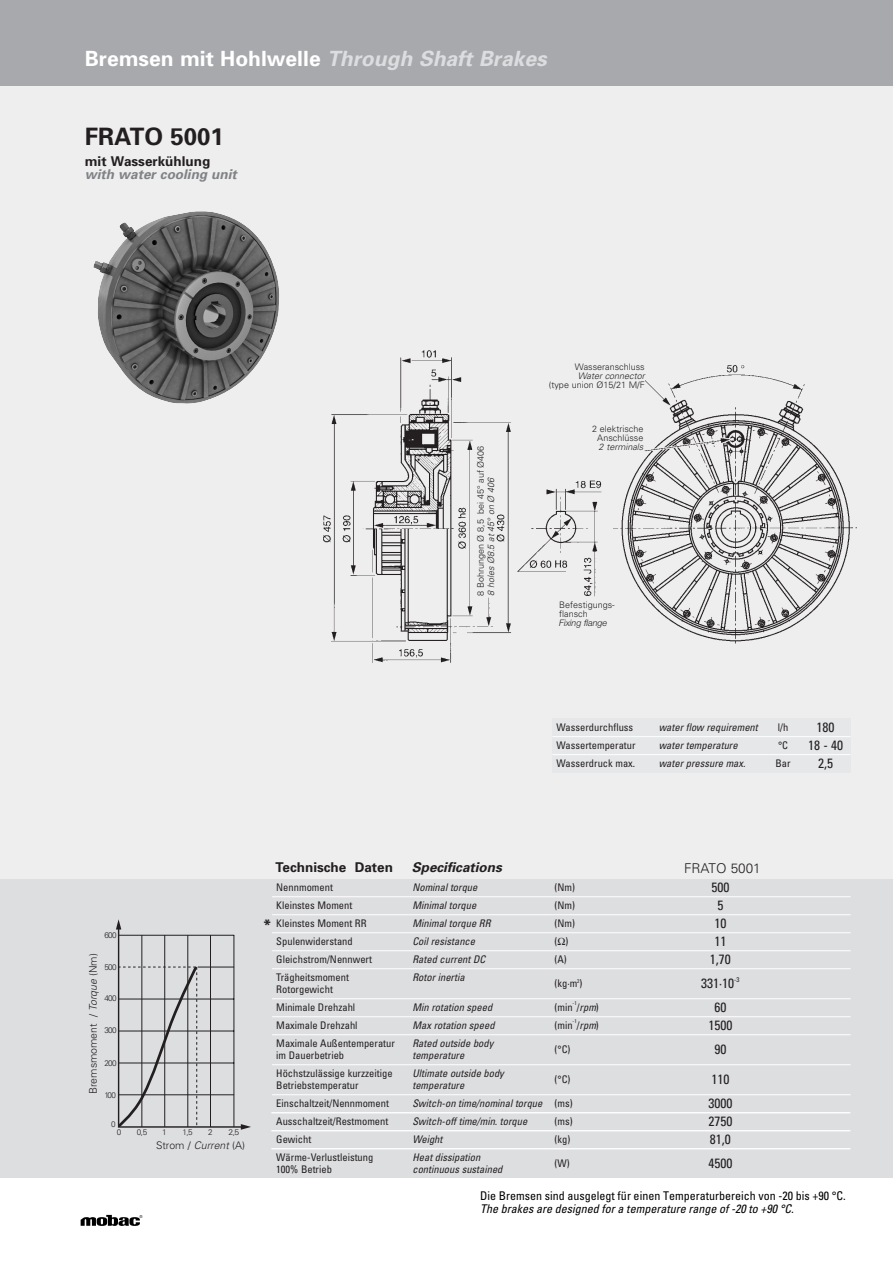
<style>
.page{position:relative;width:893px;height:1263px;background:#fff}
.page>*{position:absolute;margin:0;border:0;box-sizing:border-box;transform-origin:0 0}
.t1{font:700 24px "Univers";color:#231f20}
.t2{font:700 21px "Univers";color:#fff}
.t3{font:700 15px "Univers";color:#231f20}
.t4{font:condensed 13.5px/18px "Univers";color:#231f20;text-align:center}
.t5{font:700 13.5px "Univers";color:#231f20}
.t6{font:italic 700 13.5px "Univers";color:#808285}
.t7{font:italic 700 13.5px "Univers";color:#231f20}
.t8{font:300 13.5px "Univers";color:#231f20}
.t9{font:condensed 12px "Univers LT Std";color:#000}
.t10{font:italic condensed 12px "Univers LT Std";color:#000}
.t11{font:condensed 10.5px/18px "Univers";color:#231f20}
.t12{font:italic condensed 10.5px "Univers";color:#231f20}
.t13{font:300 10.5px "Univers";color:#231f20}
.t14{font:300 9px/9px "Univers";color:#231f20;text-align:center}
.t15{font:italic 300 9px "Univers";color:#231f20}
.t16{font:italic 300 9px "Helvetica Neue";color:#231f20}
.t17{font:300 8.1px "Univers";letter-spacing:-.09em;color:#231f20}
.t18{font:300 8.1px "Univers";letter-spacing:-.09em;color:#231f20;scale:1.05 1}
.t19{font:condensed 6.75px "Univers";color:#231f20}
.t20{font:condensed 5.25px "Univers";color:#231f20}
.t21{font:300 3.9px "Univers";color:#000}
.s1{font-style:italic;color:#dcdddf}
.s2{font-style:italic}
</style>
<div class="page">
<div style="left:0;top:85px;width:892px;height:1093px;background:#eeeeef"></div>
<div style="left:0;top:0;width:892px;height:85px;background:#a8a9ad"></div>
<div style="left:0;top:879px;width:892px;height:299px;background:#dddee0"></div>
<hr style="left:271px;top:1112px;width:578px;height:1px;background:#fff">
<hr style="left:271px;top:1130px;width:578px;height:1px;background:#fff">
<hr style="left:271px;top:1148px;width:578px;height:1px;background:#fff">
<hr style="left:272px;top:968px;width:578px;height:1px;background:#fff">
<hr style="left:272px;top:932px;width:578px;height:1px;background:#fff">
<hr style="left:272px;top:950px;width:578px;height:1px;background:#fff">
<hr style="left:272px;top:914px;width:578px;height:1px;background:#fff">
<hr style="left:272px;top:896px;width:578px;height:1px;background:#fff">
<hr style="left:272px;top:998px;width:578px;height:1px;background:#fff">
<hr style="left:272px;top:1016px;width:578px;height:1px;background:#fff">
<hr style="left:272px;top:1034px;width:578px;height:1px;background:#fff">
<hr style="left:272px;top:1064px;width:578px;height:1px;background:#fff">
<hr style="left:272px;top:1094px;width:578px;height:1px;background:#fff">
<hr style="left:272px;top:1112px;width:578px;height:1px;background:#fff">
<hr style="left:272px;top:1130px;width:578px;height:1px;background:#fff">
<hr style="left:272px;top:1148px;width:578px;height:1px;background:#fff">
<svg style="left:81px;top:1215px;width:59px;height:11px"></svg>
<img style="left:93px;top:211px;width:186px;height:193px">
<img style="left:323px;top:350px;width:533px;height:313px">
<div style="left:586px;top:423px;width:57px;height:31px;background:#eeeeef"></div>
<div style="left:477px;top:441px;width:19px;height:155px;background:#eeeeef"></div>
<div style="left:527px;top:361px;width:117px;height:38px;background:#eeeeef"></div>
<svg style="left:116px;top:919px;width:135px;height:211px"></svg>
<div style="left:552px;top:719px;width:298px;height:54px;background:#e6e7e9"></div>
<hr style="left:552px;top:754px;width:298px;height:1px;background:#fff">
<hr style="left:552px;top:736px;width:298px;height:1px;background:#fff">
<div style="left:556px;top:602px;width:65px;height:41px;background:#eeeeef"></div>
<h2 class="t2" style="left:85px;top:51px;width:463px">Bremsen mit Hohlwelle <span class="s1">Through Shaft Brakes</span></h2>
<h1 class="t1" style="left:85px;top:128px;width:140px">FRATO 5001</h1>
<p class="t5" style="left:85px;top:156px;width:127px">mit Wasserkühlung</p>
<p class="t6" style="left:85px;top:170px;width:153px">with water cooling unit</p>
<p class="t14" style="left:477px;top:596px;width:152px;rotate:-90deg">8 Bohrungen Ø 8,5 bei 45° auf Ø406</p>
<p class="t15" style="left:487px;top:596px;width:121px;rotate:-90deg">8 holes Ø8.5 at 45° on Ø 406</p>
<p class="t14" style="left:575px;top:363px;width:71px">Wasseranschluss</p>
<p class="t15" style="left:577px;top:373px;width:69px">Water connector</p>
<p class="t14" style="left:549px;top:381px;width:97px">(type union Ø15/21 M/F</p>
<p class="t14" style="left:592px;top:426px;width:53px">2 elektrische<br>Anschlüsse</p>
<p class="t15" style="left:598px;top:444px;width:46px">2 terminals</p>
<p class="t14" style="left:559px;top:601px;width:57px;text-align:left">Befestigungs&shy;flansch</p>
<p class="t16" style="left:559px;top:620px;width:50px">Fixing flange</p>
<p class="t11" style="left:556px;top:719px;width:78px">Wasserdurchfluss</p>
<p class="t12" style="left:658px;top:723px;width:101px">water flow requirement</p>
<p class="t11" style="left:556px;top:737px;width:80px">Wassertemperatur</p>
<p class="t12" style="left:658px;top:741px;width:80px">water temperature</p>
<p class="t11" style="left:556px;top:755px;width:80px">Wasserdruck max.</p>
<p class="t12" style="left:658px;top:759px;width:88px">water pressure max.</p>
<p class="t11" style="left:775px;top:719px;width:17px">l/h °C<br>Bar</p>
<p class="t4" style="left:808px;top:720px;width:37px">180<br>18 - 40<br>2,5</p>
<p class="t17" style="left:104px;top:932px;width:14px">600</p>
<p class="t13" style="left:89px;top:1094px;width:142px;rotate:-90deg">Bremsmoment / <span class="s2">Torque</span> (Nm)</p>
<p class="t17" style="left:104px;top:964px;width:14px">500</p>
<p class="t17" style="left:104px;top:996px;width:14px">400</p>
<p class="t17" style="left:104px;top:1028px;width:14px">300</p>
<p class="t17" style="left:104px;top:1060px;width:14px">200</p>
<p class="t17" style="left:104px;top:1092px;width:13px">100</p>
<p class="t17" style="left:111px;top:1121px;width:6px">0</p>
<p class="t17" style="left:117px;top:1129px;width:6px">0</p>
<p class="t17" style="left:137px;top:1129px;width:12px">0,5</p>
<p class="t17" style="left:162px;top:1129px;width:6px">1</p>
<p class="t17" style="left:182px;top:1129px;width:12px">1,5</p>
<p class="t17" style="left:208px;top:1129px;width:6px">2</p>
<p class="t18" style="left:228px;top:1129px;width:12px">2,5</p>
<p class="t13" style="left:156px;top:1141px;width:90px">Strom / <span class="s2">Current</span> (A)</p>
<p class="t21" style="left:139px;top:1216px;width:5px">®</p>
<p class="t5" style="left:275px;top:862px;width:119px">Technische Daten</p>
<p class="t7" style="left:412px;top:862px;width:92px">Specifications</p>
<p class="t8" style="left:684px;top:864px;width:78px">FRATO 5001</p>
<p class="t11" style="left:276px;top:879px;width:58px">Nennmoment</p>
<p class="t12" style="left:412px;top:883px;width:66px">Nominal torque</p>
<p class="t11" style="left:276px;top:897px;width:78px">Kleinstes Moment</p>
<p class="t12" style="left:412px;top:901px;width:65px">Minimal torque</p>
<p class="t11" style="left:276px;top:915px;width:92px">Kleinstes Moment RR</p>
<p class="t12" style="left:412px;top:919px;width:80px">Minimal torque RR</p>
<p class="t11" style="left:276px;top:933px;width:78px">Spulenwiderstand</p>
<p class="t12" style="left:412px;top:937px;width:64px">Coil resistance</p>
<p class="t11" style="left:276px;top:951px;width:97px">Gleichstrom/Nennwert</p>
<p class="t12" style="left:412px;top:955px;width:74px">Rated current DC</p>
<p class="t11" style="left:276px;top:969px;width:74px">Trägheitsmoment</p>
<p class="t12" style="left:412px;top:973px;width:54px">Rotor inertia</p>
<p class="t11" style="left:276px;top:981px;width:80px">Rotorgewicht<br>Minimale Drehzahl</p>
<h3 class="t3" style="left:263px;top:919px;width:10px">*</h3>
<p class="t12" style="left:412px;top:1003px;width:81px">Min rotation speed</p>
<p class="t11" style="left:276px;top:1017px;width:83px">Maximale Drehzahl</p>
<p class="t12" style="left:412px;top:1021px;width:84px">Max rotation speed</p>
<p class="t11" style="left:276px;top:1035px;width:120px">Maximale Außentemperatur</p>
<p class="t12" style="left:412px;top:1039px;width:82px">Rated outside body</p>
<p class="t11" style="left:276px;top:1047px;width:69px">im Dauerbetrieb</p>
<p class="t12" style="left:412px;top:1051px;width:53px">temperature</p>
<p class="t11" style="left:276px;top:1065px;width:118px">Höchstzulässige kurzzeitige</p>
<p class="t12" style="left:412px;top:1069px;width:93px">Ultimate outside body</p>
<p class="t11" style="left:276px;top:1077px;width:84px">Betriebstemperatur</p>
<p class="t12" style="left:412px;top:1081px;width:53px">temperature</p>
<p class="t11" style="left:276px;top:1095px;width:114px">Einschaltzeit/Nennmoment</p>
<p class="t12" style="left:412px;top:1099px;width:131px">Switch-on time/nominal torque</p>
<p class="t11" style="left:276px;top:1113px;width:113px">Ausschaltzeit/Restmoment</p>
<p class="t12" style="left:412px;top:1117px;width:116px">Switch-off time/min. torque</p>
<p class="t11" style="left:276px;top:1131px;width:36px">Gewicht</p>
<p class="t12" style="left:412px;top:1135px;width:32px">Weight</p>
<p class="t11" style="left:276px;top:1149px;width:98px">Wärme-Verlustleistung</p>
<p class="t12" style="left:412px;top:1153px;width:69px">Heat dissipation</p>
<p class="t11" style="left:276px;top:1161px;width:57px">100% Betrieb</p>
<p class="t12" style="left:412px;top:1165px;width:92px">continuous sustained</p>
<p class="t11" style="left:554px;top:879px;width:22px">(Nm) (Nm) (Nm) ( ) (A)</p>
<p class="t11" style="left:554px;top:975px;width:30px">(kg·m<sup>2</sup>)</p>
<p class="t11" style="left:554px;top:999px;width:46px">(min /<span class="s2">rpm</span>)</p>
<p class="t20" style="left:572px;top:1001px;width:6px">-1</p>
<p class="t11" style="left:554px;top:1017px;width:46px">(min /<span class="s2">rpm</span>)</p>
<p class="t20" style="left:572px;top:1019px;width:6px">-1</p>
<p class="t11" style="left:554px;top:1041px;width:17px">(°C)</p>
<p class="t11" style="left:554px;top:1071px;width:17px">(°C)</p>
<p class="t11" style="left:554px;top:1095px;width:20px;text-align:justify">(ms) (ms) (kg)</p>
<p class="t11" style="left:554px;top:1155px;width:17px">(W)</p>
<p class="t4" style="left:710px;top:880px;width:22px">500<br>5<br>10<br>11<br>1,70</p>
<p class="t4" style="left:701px;top:976px;width:34px">331·10</p>
<p class="t19" style="left:734px;top:977px;width:7px">-3</p>
<p class="t4" style="left:708px;top:1000px;width:25px">60<br>1500</p>
<p class="t4" style="left:714px;top:1042px;width:13px">90</p>
<p class="t4" style="left:708px;top:1069px;width:25px;line-height:24px;text-align:left">110<br>3000</p>
<p class="t4" style="left:708px;top:1114px;width:25px;text-align:left">2750<br>81,0</p>
<p class="t4" style="left:708px;top:1156px;width:25px">4500</p>
<p class="t9" style="left:480px;top:1188px;width:367px">Die Bremsen sind ausgelegt für einen Temperaturbereich von -20 bis +90 °C.</p>
<p class="t10" style="left:480px;top:1201px;width:315px">The brakes are designed for a temperature range of -20 to +90 °C.</p>
</div>
